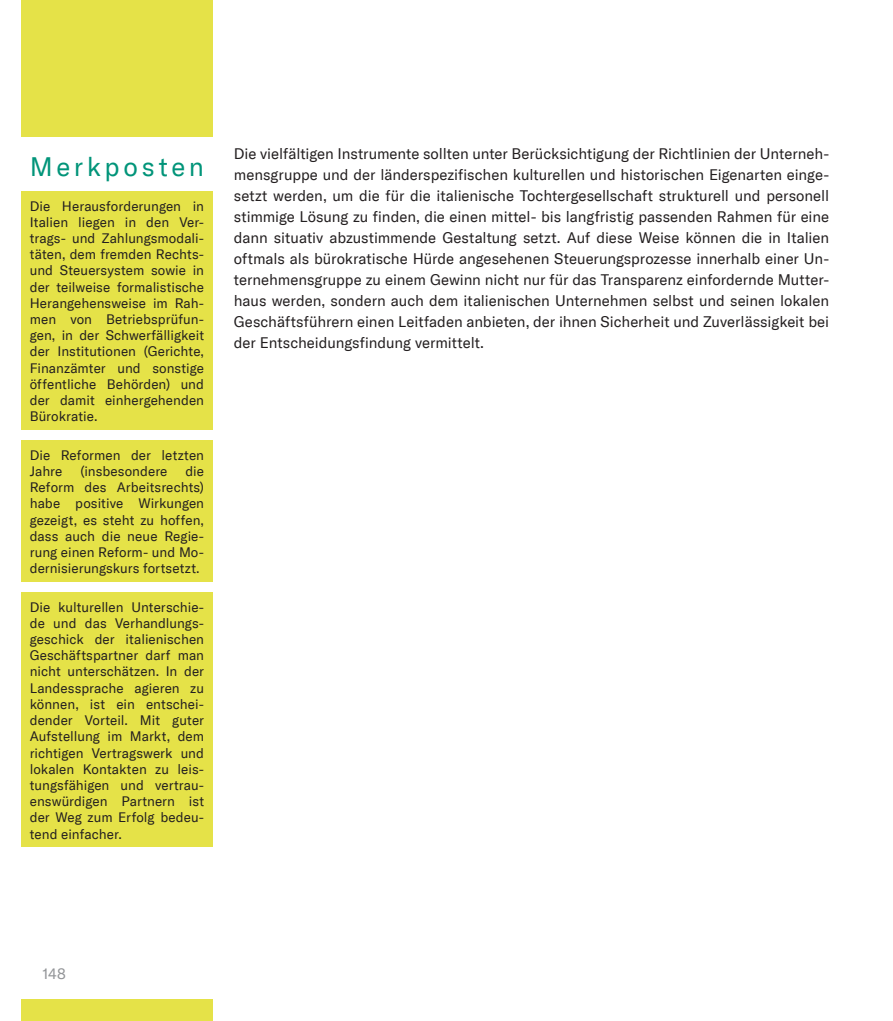
<style>
.page{position:relative;width:893px;height:1021px;background:#fff}
.page>*{position:absolute;margin:0;border:0;box-sizing:border-box;transform-origin:0 0}
.t1{font:26.1px "GT America";letter-spacing:.135em;color:#009479}
.t2{font:15px/21px "GT America";letter-spacing:-.005em;color:#231f20;text-align:justify}
.t3{font:15px "GT America";color:#939598}
.t4{font:13.5px/16.2px "GT America";color:#231f20;text-align:justify}
</style>
<div class="page">
<div style="left:21px;top:191px;width:192px;height:239px;background:#e5e248"></div>
<div style="left:21px;top:592px;width:192px;height:255px;background:#e5e248"></div>
<div style="left:21px;top:440px;width:192px;height:141px;background:#e5e248"></div>
<div style="left:21px;top:0;width:192px;height:136px;background:#e5e248"></div>
<div style="left:21px;top:999px;width:192px;height:21px;background:#e5e248"></div>
<h1 class="t1" style="left:30px;top:151px;width:176px">Merkposten</h1>
<p class="t4" style="left:30px;top:198px;width:176px">Die Herausforderungen in Italien liegen in den Ver&shy;trags- und Zahlungsmodali&shy;täten, dem fremden Rechts&shy;und Steuersystem sowie in der teilweise formalistische Herangehensweise im Rah&shy;men von Betriebsprüfun&shy;gen, in der Schwerfälligkeit der Institutionen (Gerichte, Finanzämter und sonstige öffentliche Behörden) und der damit einhergehenden Bürokratie.</p>
<p class="t4" style="left:30px;top:447px;width:176px">Die Reformen der letzten<br>Jahre</p>
<p class="t4" style="left:80px;top:463px;width:89px">(insbesondere</p>
<p class="t4" style="left:30px;top:463px;width:176px;text-indent:156px">die Reform des Arbeitsrechts) habe positive Wirkungen gezeigt, es steht zu hoffen, dass auch die neue Regie&shy;rung einen Reform- und Mo&shy;dernisierungskurs fortsetzt.</p>
<p class="t4" style="left:30px;top:598px;width:176px">Die kulturellen Unterschie&shy;de und das Verhandlungs&shy;geschick der italienischen Geschäftspartner darf man nicht unterschätzen. In der Landessprache agieren zu können, ist ein entschei&shy;dender Vorteil. Mit guter Aufstellung im Markt, dem richtigen Vertragswerk und lokalen Kontakten zu leis&shy;tungsfähigen und vertrau&shy;enswürdigen Partnern ist der Weg zum Erfolg bedeu&shy;tend einfacher.</p>
<p class="t2" style="left:234px;top:143px;width:597px">Die vielfältigen Instrumente sollten unter Berücksichtigung der Richtlinien der Unterneh&shy;mensgruppe und der länderspezifischen kulturellen und historischen Eigenarten einge&shy;setzt werden, um die für die italienische Tochtergesellschaft strukturell und personell stimmige Lösung zu finden, die einen mittel- bis langfristig passenden Rahmen für eine dann situativ abzustimmende Gestaltung setzt. Auf diese Weise können die in Italien oftmals als bürokratische Hürde angesehenen Steuerungsprozesse innerhalb einer Un&shy;ternehmensgruppe zu einem Gewinn nicht nur für das Transparenz einfordernde Mutter&shy;haus werden, sondern auch dem italienischen Unternehmen selbst und seinen lokalen Geschäftsführern einen Leitfaden anbieten, der ihnen Sicherheit und Zuverlässigkeit bei der Entscheidungsfindung vermittelt.</p>
<p class="t3" style="left:43px;top:964px;width:25px">148</p>
</div>
